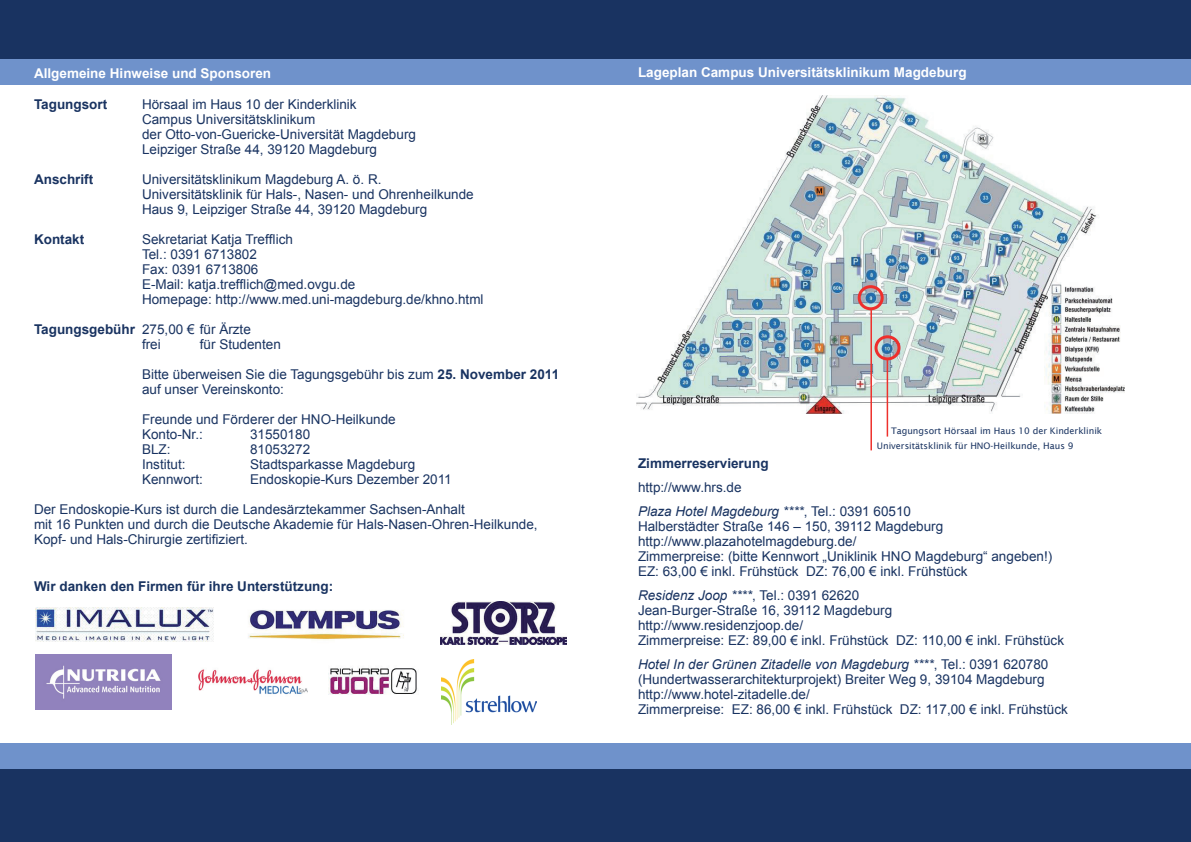
<style>
.page{position:relative;width:1191px;height:842px;background:#fff}
.page>*{position:absolute;margin:0;border:0;box-sizing:border-box;transform-origin:0 0}
.t1{font:13.5px/15px "Arial";color:#193361}
.t2{font:700 13.5px "Arial";color:#193361}
.t3{font:700 13.5px "Arial";color:#fff}
.t4{font:9px/14.4px "Lucida Sans";color:#193361}
.s1{font-weight:700}
.s2{font-style:italic}
</style>
<div class="page">
<div style="left:0;top:0;width:595px;height:60px;background:#193361"></div>
<div style="left:0;top:60px;width:595px;height:25px;background:#6f92cb"></div>
<div style="left:0;top:769px;width:595px;height:73px;background:#193361"></div>
<div style="left:0;top:743px;width:595px;height:26px;background:#6f92cb"></div>
<div style="left:595px;top:0;width:596px;height:60px;background:#193361"></div>
<div style="left:595px;top:60px;width:596px;height:25px;background:#6f92cb"></div>
<div style="left:595px;top:769px;width:596px;height:73px;background:#193361"></div>
<div style="left:595px;top:743px;width:596px;height:26px;background:#6f92cb"></div>
<img style="left:636px;top:95px;width:488px;height:318px">
<div style="left:874px;top:335px;width:26px;height:25px;border:3px solid #ee2f2c;border-radius:50%"></div>
<div style="left:857px;top:285px;width:26px;height:25px;border:3px solid #ee2f2c;border-radius:50%"></div>
<hr style="left:886px;top:360px;width:2px;height:77px;background:#ee312c">
<hr style="left:870px;top:310px;width:2px;height:140px;background:#ee312c">
<img style="left:440px;top:602px;width:127px;height:43px">
<img style="left:248px;top:610px;width:156px;height:30px">
<img style="left:329px;top:668px;width:88px;height:27px">
<img style="left:36px;top:654px;width:135px;height:55px">
<img style="left:198px;top:669px;width:109px;height:26px">
<img style="left:35px;top:607px;width:179px;height:35px">
<img style="left:441px;top:659px;width:95px;height:65px">
<p class="t3" style="left:34px;top:64px;width:239px">Allgemeine Hinweise und Sponsoren</p>
<p class="t2" style="left:34px;top:95px;width:75px">Tagungsort</p>
<p class="t1" style="left:142px;top:97px;width:275px">Hörsaal im Haus 10 der Kinderklinik<br>Campus Universitätsklinikum<br>der Otto-von-Guericke-Universität Magdeburg Leipziger Straße 44, 39120 Magdeburg</p>
<p class="t2" style="left:34px;top:170px;width:61px">Anschrift</p>
<p class="t1" style="left:142px;top:172px;width:333px">Universitätsklinikum Magdeburg A. ö. R.<br>Universitätsklinik für Hals-, Nasen- und Ohrenheilkunde<br>Haus 9, Leipziger Straße 44, 39120 Magdeburg</p>
<p class="t2" style="left:34px;top:230px;width:52px">Kontakt</p>
<p class="t1" style="left:142px;top:232px;width:343px">Sekretariat Katja Trefflich<br>Tel.: 0391 6713802<br>Fax: 0391 6713806<br>E-Mail: katja.trefflich@med.ovgu.de<br>Homepage: http://www.med.uni-magdeburg.de/khno.html</p>
<p class="t1" style="left:142px;top:322px;width:110px;text-indent:-108px"><span class="s1">Tagungsgebühr</span> 275,00 € für Ärzte frei</p>
<p class="t1" style="left:200px;top:337px;width:83px">für Studenten</p>
<p class="t1" style="left:142px;top:367px;width:419px">Bitte überweisen Sie die Tagungsgebühr bis zum <span class="s1">25. November 2011 </span>auf unser Vereinskonto:</p>
<p class="t1" style="left:142px;top:412px;width:255px">Freunde und Förderer der HNO-Heilkunde<br>Konto-Nr.:</p>
<p class="t1" style="left:250px;top:427px;width:62px">31550180</p>
<p class="t1" style="left:142px;top:442px;width:30px">BLZ:</p>
<p class="t1" style="left:250px;top:442px;width:62px">81053272</p>
<p class="t1" style="left:142px;top:457px;width:45px">Institut:</p>
<p class="t1" style="left:250px;top:457px;width:167px">Stadtsparkasse Magdeburg</p>
<p class="t1" style="left:142px;top:472px;width:62px">Kennwort:</p>
<p class="t1" style="left:250px;top:472px;width:203px">Endoskopie-Kurs Dezember 2011</p>
<p class="t1" style="left:34px;top:502px;width:505px">Der Endoskopie-Kurs ist durch die Landesärztekammer Sachsen-Anhalt<br>mit 16 Punkten und durch die Deutsche Akademie für Hals-Nasen-Ohren-Heilkunde,<br>Kopf- und Hals-Chirurgie zertifiziert.</p>
<p class="t2" style="left:34px;top:577px;width:301px">Wir danken den Firmen für ihre Unterstützung:</p>
<p class="t3" style="left:638px;top:64px;width:330px">Lageplan Campus Universitätsklinikum Magdeburg</p>
<p class="t4" style="left:877px;top:424px;width:227px;text-indent:14px">Tagungsort Hörsaal im Haus 10 der Kinderklinik<br>Universitätsklinik für HNO-Heilkunde, Haus 9</p>
<p class="t2" style="left:638px;top:454px;width:132px">Zimmerreservierung</p>
<p class="t1" style="left:638px;top:476px;width:274px;line-height:24px">http://www.hrs.de<br><span class="s2">Plaza Hotel Magdeburg ****</span>, Tel.: 0391 60510</p>
<p class="t1" style="left:638px;top:519px;width:416px">Halberstädter Straße 146 – 150, 39112 Magdeburg http://www.plazahotelmagdeburg.de/<br>Zimmerpreise: (bitte Kennwort „Uniklinik HNO Magdeburg“ angeben!)<br>EZ: 63,00 € inkl. Frühstück DZ: 76,00 € inkl. Frühstück</p>
<p class="t1" style="left:638px;top:588px;width:427px"><span class="s2">Residenz Joop ****</span>, Tel.: 0391 62620<br>Jean-Burger-Straße 16, 39112 Magdeburg<br>http://www.residenzjoop.de/<br>Zimmerpreise: EZ: 89,00 € inkl. Frühstück DZ: 110,00 € inkl. Frühstück</p>
<p class="t1" style="left:638px;top:657px;width:431px"><span class="s2">Hotel In der Grünen Zitadelle von Magdeburg ****</span>, Tel.: 0391 620780 (Hundertwasserarchitekturprojekt) Breiter Weg 9, 39104 Magdeburg http://www.hotel-zitadelle.de/<br>Zimmerpreise: EZ: 86,00 € inkl. Frühstück DZ: 117,00 € inkl. Frühstück</p>
</div>
